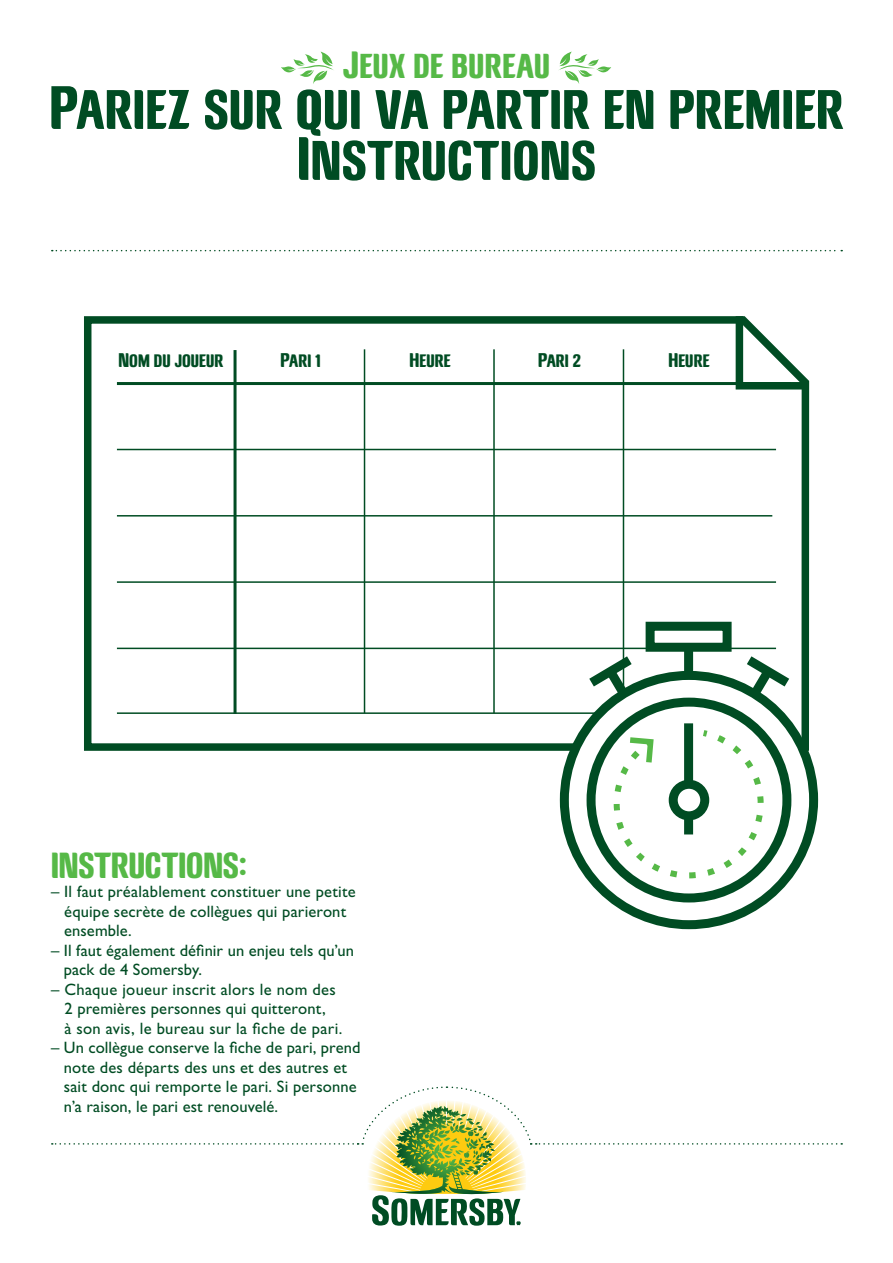
<style>
.page{position:relative;width:893px;height:1263px;background:#fff}
.page>*{position:absolute;margin:0;border:0;box-sizing:border-box;transform-origin:0 0}
.t1{font:55.5px/51px "Somersbyheader 17";letter-spacing:.01em;color:#004c23;text-align:center}
.t2{font:34.5px "Somersbyheader 17";letter-spacing:.015em;color:#56b947}
.t3{font:33px "Somersbyheader 17";color:#56b947}
.t4{font:18px "Somersbyheader 17";letter-spacing:.005em;color:#004c23}
.t5{font:16.5px/19.5px "Gill Sans Std";letter-spacing:.01em;color:#004c23}
</style>
<div class="page">
<svg style="left:52px;top:250px;width:790px;height:1px"></svg>
<svg style="left:52px;top:1086px;width:790px;height:140px"></svg>
<svg style="left:84px;top:316px;width:726px;height:438px"></svg>
<svg style="left:732px;top:316px;width:78px;height:77px"></svg>
<hr style="left:117px;top:382px;width:674px;height:3px;background:#004c23">
<hr style="left:117px;top:449px;width:659px;height:1px;background:#004c23">
<hr style="left:117px;top:515px;width:655px;height:1px;background:#004c23">
<hr style="left:117px;top:648px;width:659px;height:1px;background:#004c23">
<hr style="left:117px;top:581px;width:659px;height:2px;background:#004c23">
<svg style="left:281px;top:51px;width:53px;height:33px"></svg>
<svg style="left:559px;top:51px;width:52px;height:33px"></svg>
<hr style="left:117px;top:712px;width:659px;height:2px;background:#004c23">
<hr style="left:234px;top:350px;width:3px;height:364px;background:#004c23">
<hr style="left:364px;top:349px;width:1px;height:364px;background:#004c23">
<hr style="left:493px;top:349px;width:2px;height:364px;background:#004c23">
<hr style="left:623px;top:349px;width:1px;height:364px;background:#004c23">
<svg style="left:564px;top:675px;width:250px;height:250px"></svg>
<div style="left:560px;top:671px;width:258px;height:258px;border:9px solid #004c23;border-radius:50%"></div>
<div style="left:650px;top:626px;width:77px;height:21px;background:#fff"></div>
<div style="left:646px;top:622px;width:86px;height:30px;border:9px solid #004c23"></div>
<svg style="left:579px;top:648px;width:220px;height:233px"></svg>
<h2 class="t2" style="left:343px;top:44px;width:208px">Jeux de bureau</h2>
<h1 class="t1" style="left:50px;top:82px;width:795px">Pariez sur qui va partir en premier<br>Instructions</h1>
<p class="t4" style="left:119px;top:349px;width:106px">Nom du joueur</p>
<p class="t4" style="left:281px;top:349px;width:41px">Pari 1</p>
<p class="t4" style="left:409px;top:349px;width:43px">Heure</p>
<p class="t4" style="left:538px;top:349px;width:44px">Pari 2</p>
<p class="t4" style="left:668px;top:349px;width:43px">Heure</p>
<h3 class="t3" style="left:51px;top:845px;width:198px">INSTRUCTIONS:</h3>
<p class="t5" style="left:64px;top:882px;width:293px;text-indent:-13px">– Il faut préalablement constituer une petite équipe secrète de collègues qui parieront ensemble.</p>
<p class="t5" style="left:64px;top:940px;width:292px;text-indent:-13px">– Il faut également définir un enjeu tels qu’un pack de 4 Somersby.</p>
<p class="t5" style="left:64px;top:979px;width:280px;text-indent:-13px">– Chaque joueur inscrit alors le nom des<br>2 premières personnes qui quitteront,<br>à son avis, le bureau sur la fiche de pari.</p>
<p class="t5" style="left:64px;top:1038px;width:298px;text-indent:-13px">– Un collègue conserve la fiche de pari, prend note des départs des uns et des autres et sait donc qui remporte le pari. Si personne n’a raison, le pari est renouvelé.</p>
</div>
